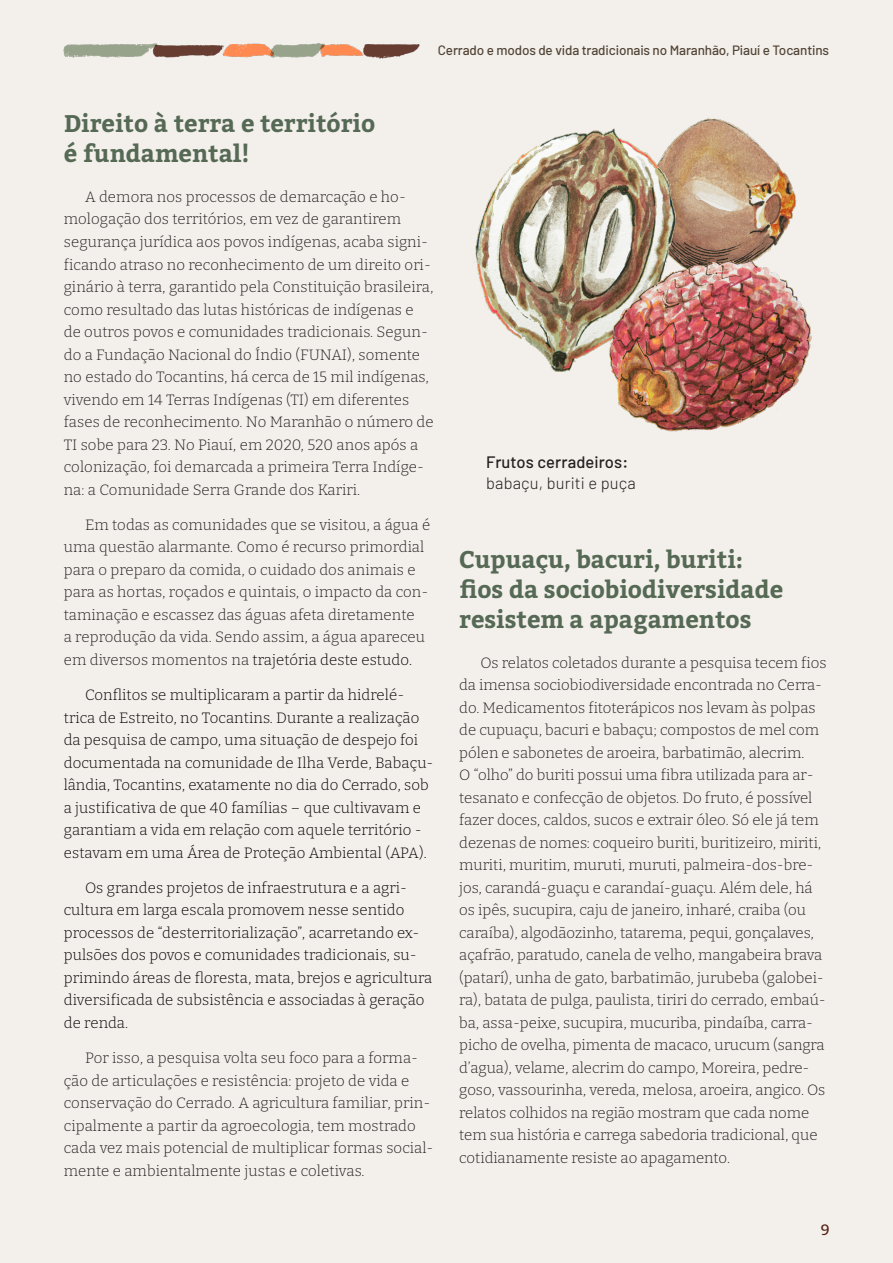
<style>
.page{position:relative;width:893px;height:1263px;background:#f3efeb}
.page>*{position:absolute;margin:0;border:0;box-sizing:border-box;transform-origin:0 0}
.TIT-peso2{font:700 24px/30px "Bitter";color:#556955}
.TXT-corrido{font:500 16.5px/21px "Barlow";letter-spacing:.01em;color:#231f20}
.TXT-corrido-2{font:300 15px/22.5px "Bitter";color:#231f20}
.TXT-corrido-3{font:300 15px/22.5px "Bitter";letter-spacing:.01em;color:#000}
.t1{font:500 15px "Bitter";color:#532215}
.t2{font:500 13.5px "Barlow";letter-spacing:-.01em;color:#524536}
.s1{color:#000}
.s2{font-weight:300}
</style>
<div class="page">
<hr style="left:0;top:0;width:1px;height:1263px;background:#c6b09c">
<img style="left:63px;top:43px;width:357px;height:16px">
<img style="left:681px;top:118px;width:116px;height:143px">
<img style="left:475px;top:128px;width:206px;height:244px">
<img style="left:606px;top:261px;width:206px;height:171px">
<p class="t2" style="left:438px;top:42px;width:393px">Cerrado e modos de vida tradicionais no Maranhão, Piauí e Tocantins</p>
<p class="TIT-peso2" style="left:64px;top:109px;width:313px">Direito à terra e território é fundamental!</p>
<p class="TXT-corrido-2" style="left:64px;top:185px;width:371px;text-indent:21px">A demora nos processos de demarcação e ho&shy;mologação dos territórios, em vez de garantirem segurança jurídica aos povos indígenas, acaba signi&shy;ficando atraso no reconhecimento de um direito ori&shy;ginário à terra, garantido pela Constituição brasileira, como resultado das lutas históricas de indígenas e de outros povos e comunidades tradicionais. Segun&shy;do a Fundação Nacional do Índio (FUNAI), somente no estado do Tocantins, há cerca de 15 mil indígenas, vivendo em 14 Terras Indígenas (TI) em diferentes fases de reconhecimento. No Maranhão o número de TI sobe para 23. No Piauí, em 2020, 520 anos após a colonização, foi demarcada a primeira Terra Indíge&shy;na: a Comunidade Serra Grande dos Kariri.</p>
<p class="TXT-corrido-2" style="left:64px;top:513px;width:368px;text-indent:21px">Em todas as comunidades que se visitou, a água é uma questão alarmante. Como é recurso primordial para o preparo da comida, o cuidado dos animais e para as hortas, roçados e quintais, o impacto da con&shy;taminação e escassez das águas afeta diretamente<br>a reprodução da vida. Sendo assim, a água apareceu em diversos momentos na <span class="s1">trajetória deste estudo.</span></p>
<p class="TXT-corrido-3" style="left:64px;top:683px;width:371px;text-indent:21px">Conflitos se multiplicaram a partir da hidrelé&shy;trica de Estreito, no Tocantins. Durante a realização da pesquisa de campo, uma situação de despejo foi documentada na comunidade de Ilha Verde, Babaçu&shy;lândia, Tocantins, exatamente no dia do Cerrado, sob a justificativa de que 40 famílias – que cultivavam e garantiam a vida em relação com aquele território - estavam em uma Área de Proteção Ambiental (APA).</p>
<p class="TXT-corrido-3" style="left:64px;top:876px;width:370px;text-indent:21px">Os grandes projetos de infraestrutura e a agri&shy;cultura em larga escala promovem nesse sentido processos de “desterritorialização”, acarretando ex&shy;pulsões dos povos e comunidades tradicionais, su&shy;primindo áreas de floresta, mata, brejos e agricultura diversificada de subsistência e associadas à geração de renda.</p>
<p class="TXT-corrido-2" style="left:64px;top:1046px;width:371px;text-indent:21px">Por isso, a pesquisa volta seu foco para a forma&shy;ção de articulações e resistência: projeto de vida e conservação do Cerrado. A agricultura familiar, prin&shy;cipalmente a partir da agroecologia, tem mostrado cada vez mais potencial de multiplicar formas social&shy;mente e ambientalmente justas e coletivas.</p>
<p class="TXT-corrido" style="left:486px;top:452px;width:151px">Frutos cerradeiros: <span class="s2">babaçu, buriti e puça</span></p>
<p class="TIT-peso2" style="left:459px;top:545px;width:325px">Cupuaçu, bacuri, buriti: fios da sociobiodiversidade resistem a apagamentos</p>
<p class="TXT-corrido-2" style="left:459px;top:651px;width:369px;text-indent:21px">Os relatos coletados durante a pesquisa tecem fios da imensa sociobiodiversidade encontrada no Cerra&shy;do. Medicamentos fitoterápicos nos levam às polpas de cupuaçu, bacuri e babaçu; compostos de mel com pólen e sabonetes de aroeira, barbatimão, alecrim.<br>O “olho” do buriti possui uma fibra utilizada para ar&shy;tesanato e confecção de objetos. Do fruto, é possível fazer doces, caldos, sucos e extrair óleo. Só ele já tem dezenas de nomes: coqueiro buriti, buritizeiro, miriti, muriti, muritim, muruti, muruti, palmeira-dos-bre&shy;jos, carandá-guaçu e carandaí-guaçu. Além dele, há os ipês, sucupira, caju de janeiro, inharé, craiba (ou caraíba), algodãozinho, tatarema, pequi, gonçalaves, açafrão, paratudo, canela de velho, mangabeira brava (patarí), unha de gato, barbatimão, jurubeba (galobei&shy;ra), batata de pulga, paulista, tiriri do cerrado, embaú&shy;ba, assa-peixe, sucupira, mucuriba, pindaíba, carra&shy;picho de ovelha, pimenta de macaco, urucum (sangra d’agua), velame, alecrim do campo, Moreira, pedre&shy;goso, vassourinha, vereda, melosa, aroeira, angico. Os relatos colhidos na região mostram que cada nome tem sua história e carrega sabedoria tradicional, que cotidianamente resiste ao apagamento.</p>
<p class="t1" style="left:821px;top:1220px;width:10px">9</p>
</div>
